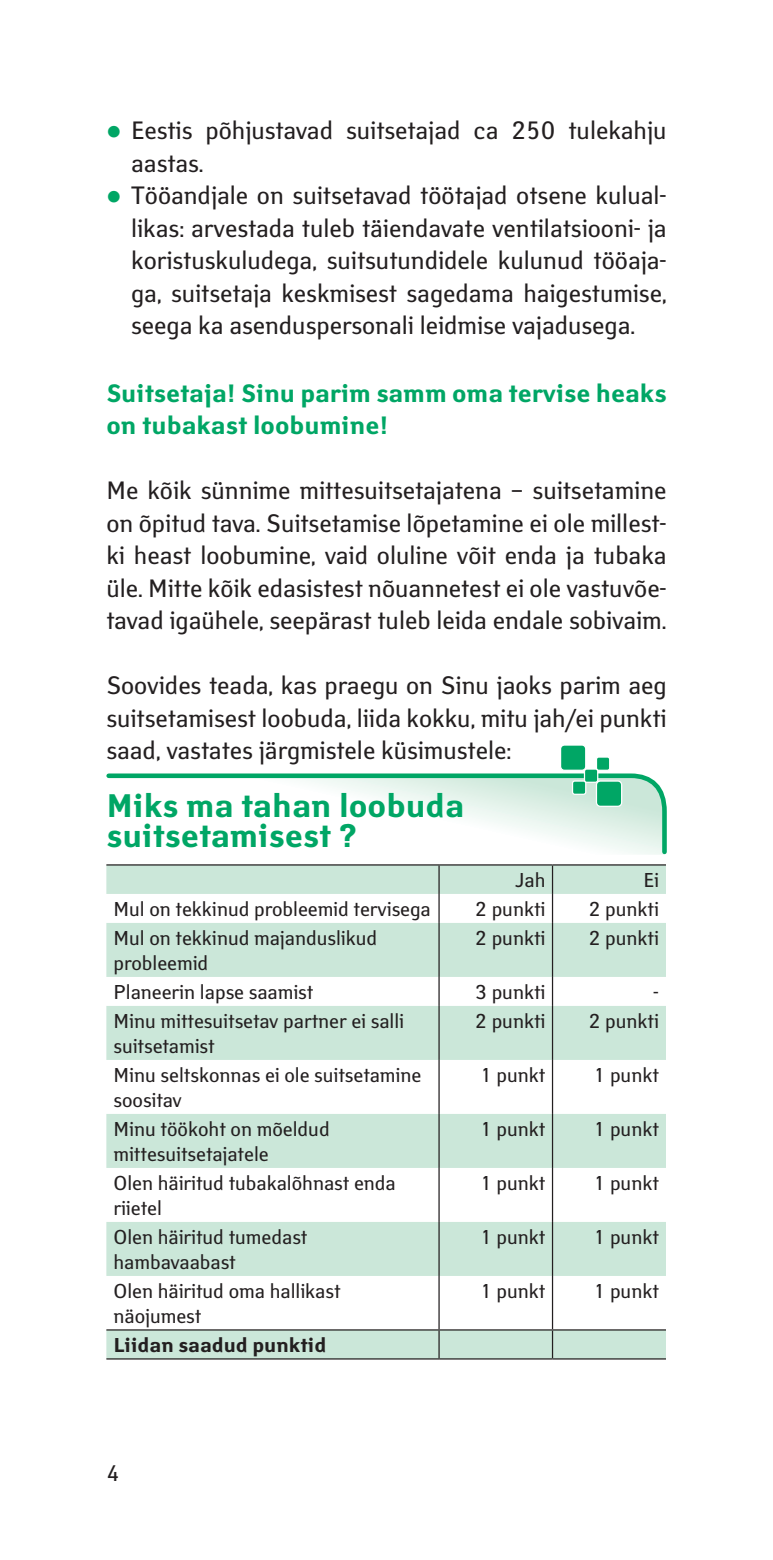
<style>
.page{position:relative;width:773px;height:1560px;background:#fff}
.page>*{position:absolute;margin:0;border:0;box-sizing:border-box;transform-origin:0 0}
.head_2{font:700 32.5px/30px "Yanus";color:#00a665}
.body_esi{font:25px/32.5px "Yanus";color:#231f20;text-align:justify}
.body_list{font:25px/32.5px "Yanus";color:#231f20}
.body_esi-2{font:700 25px/32.5px "Yanus";color:#00a665}
.t1{font:22.5px "Yanus";color:#231f20}
.body_esi-3{font:20px/25px "Yanus";color:#231f20}
.body_esi-4{font:700 20px "Yanus";color:#231f20}
.s1{color:#00a665}
</style>
<div class="page">
<svg style="left:106px;top:773px;width:561px;height:82px"></svg>
<div style="left:560px;top:745px;width:25px;height:25px;background:#00a665;border-radius:4px"></div>
<div style="left:560px;top:744px;width:26px;height:26px;border:1px solid #fff;border-radius:4px"></div>
<div style="left:596px;top:757px;width:13px;height:13px;background:#00a665;border-radius:2px"></div>
<div style="left:595px;top:756px;width:15px;height:14px;border:1px solid #fff;border-radius:2px"></div>
<div style="left:596px;top:781px;width:25px;height:25px;background:#00a665;border-radius:4px"></div>
<div style="left:595px;top:780px;width:27px;height:26px;border:1px solid #fff;border-radius:4px"></div>
<div style="left:572px;top:781px;width:13px;height:13px;background:#00a665;border-radius:2px"></div>
<div style="left:571px;top:780px;width:15px;height:14px;border:1px solid #fff;border-radius:2px"></div>
<div style="left:584px;top:769px;width:13px;height:13px;background:#00a665;border-radius:2px"></div>
<div style="left:583px;top:768px;width:15px;height:14px;border:1px solid #fff;border-radius:2px"></div>
<svg style="left:106px;top:865px;width:560px;height:493px;fill:#cbe7d9"></svg>
<svg style="left:438px;top:865px;width:1px;height:57px"></svg>
<svg style="left:552px;top:865px;width:1px;height:57px"></svg>
<hr style="left:438px;top:922px;width:1px;height:54px;background:#231f20">
<hr style="left:552px;top:922px;width:1px;height:54px;background:#231f20">
<svg style="left:438px;top:976px;width:1px;height:29px"></svg>
<svg style="left:552px;top:976px;width:1px;height:29px"></svg>
<hr style="left:438px;top:1005px;width:1px;height:54px;background:#231f20">
<hr style="left:552px;top:1005px;width:1px;height:54px;background:#231f20">
<hr style="left:438px;top:1059px;width:1px;height:54px;background:#231f20">
<hr style="left:552px;top:1059px;width:1px;height:54px;background:#231f20">
<hr style="left:438px;top:1113px;width:1px;height:54px;background:#231f20">
<hr style="left:552px;top:1113px;width:1px;height:54px;background:#231f20">
<hr style="left:438px;top:1167px;width:1px;height:54px;background:#231f20">
<hr style="left:552px;top:1167px;width:1px;height:54px;background:#231f20">
<hr style="left:438px;top:1221px;width:1px;height:54px;background:#231f20">
<hr style="left:552px;top:1221px;width:1px;height:54px;background:#231f20">
<hr style="left:438px;top:1275px;width:1px;height:54px;background:#231f20">
<hr style="left:552px;top:1275px;width:1px;height:54px;background:#231f20">
<svg style="left:438px;top:1330px;width:1px;height:28px"></svg>
<svg style="left:552px;top:1330px;width:1px;height:28px"></svg>
<hr style="left:106px;top:864px;width:333px;height:1px;background:#231f20">
<hr style="left:439px;top:864px;width:113px;height:1px;background:#231f20">
<hr style="left:552px;top:864px;width:114px;height:1px;background:#231f20">
<hr style="left:106px;top:1329px;width:333px;height:1px;background:#231f20">
<hr style="left:106px;top:1358px;width:333px;height:1px;background:#231f20">
<hr style="left:439px;top:1329px;width:113px;height:1px;background:#231f20">
<hr style="left:439px;top:1358px;width:113px;height:1px;background:#231f20">
<hr style="left:552px;top:1329px;width:114px;height:1px;background:#231f20">
<hr style="left:552px;top:1358px;width:114px;height:1px;background:#231f20">
<p class="body_list" style="left:131px;top:114px;width:537px;text-indent:-25px"><span class="s1">●</span> Eestis põhjustavad suitsetajad ca 250 tulekahju aastas.</p>
<p class="body_list" style="left:131px;top:179px;width:537px;text-align:justify;text-indent:-25px"><span class="s1">●</span> Tööandjale on suitsetavad töötajad otsene kulual&shy;likas: arvestada tuleb täiendavate ventilatsiooni- ja koristuskuludega, suitsutundidele kulunud tööaja&shy;ga, suitsetaja keskmisest sagedama haigestumise, seega ka asenduspersonali leidmise vajadusega.</p>
<p class="body_esi-2" style="left:106px;top:377px;width:561px">Suitsetaja! Sinu parim samm oma tervise heaks on tubakast loobumine!</p>
<p class="body_esi" style="left:106px;top:474px;width:561px">Me kõik sünnime mittesuitsetajatena – suitsetamine on õpitud tava. Suitsetamise lõpetamine ei ole millest&shy;ki heast loobumine, vaid oluline võit enda ja tubaka üle. Mitte kõik edasistest nõuannetest ei ole vastuvõe&shy;tavad igaühele, seepärast tuleb leida endale sobivaim.</p>
<p class="body_esi" style="left:106px;top:669px;width:561px">Soovides teada, kas praegu on Sinu jaoks parim aeg suitsetamisest loobuda, liida kokku, mitu jah/ei punkti saad, vastates järgmistele küsimustele:</p>
<p class="head_2" style="left:106px;top:791px;width:359px">Miks ma tahan loobuda suitsetamisest ?</p>
<p class="body_esi-3" style="left:515px;top:867px;width:31px">Jah</p>
<p class="body_esi-3" style="left:643px;top:867px;width:17px">Ei</p>
<p class="body_esi-3" style="left:113px;top:896px;width:319px">Mul on tekkinud probleemid tervisega</p>
<p class="body_esi-3" style="left:475px;top:896px;width:72px">2 punkti</p>
<p class="body_esi-3" style="left:588px;top:896px;width:72px">2 punkti</p>
<p class="body_esi-3" style="left:113px;top:925px;width:265px">Mul on tekkinud majanduslikud probleemid</p>
<p class="body_esi-3" style="left:475px;top:925px;width:72px">2 punkti</p>
<p class="body_esi-3" style="left:588px;top:925px;width:72px">2 punkti</p>
<p class="body_esi-3" style="left:113px;top:979px;width:201px">Planeerin lapse saamist</p>
<p class="body_esi-3" style="left:475px;top:979px;width:72px">3 punkti</p>
<p class="body_esi-3" style="left:653px;top:979px;width:7px">-</p>
<p class="body_esi-3" style="left:113px;top:1008px;width:292px">Minu mittesuitsetav partner ei salli suitsetamist</p>
<p class="body_esi-3" style="left:475px;top:1008px;width:72px">2 punkti</p>
<p class="body_esi-3" style="left:588px;top:1008px;width:72px">2 punkti</p>
<p class="body_esi-3" style="left:113px;top:1062px;width:309px">Minu seltskonnas ei ole suitsetamine soositav</p>
<p class="body_esi-3" style="left:480px;top:1062px;width:67px">1 punkt</p>
<p class="body_esi-3" style="left:593px;top:1062px;width:67px">1 punkt</p>
<p class="body_esi-3" style="left:113px;top:1116px;width:218px">Minu töökoht on mõeldud mittesuitsetajatele</p>
<p class="body_esi-3" style="left:480px;top:1116px;width:67px">1 punkt</p>
<p class="body_esi-3" style="left:593px;top:1116px;width:67px">1 punkt</p>
<p class="body_esi-3" style="left:113px;top:1170px;width:284px">Olen häiritud tubakalõhnast enda riietel</p>
<p class="body_esi-3" style="left:480px;top:1170px;width:67px">1 punkt</p>
<p class="body_esi-3" style="left:593px;top:1170px;width:67px">1 punkt</p>
<p class="body_esi-3" style="left:113px;top:1224px;width:195px">Olen häiritud tumedast hambavaabast</p>
<p class="body_esi-3" style="left:480px;top:1224px;width:67px">1 punkt</p>
<p class="body_esi-3" style="left:593px;top:1224px;width:67px">1 punkt</p>
<p class="body_esi-3" style="left:113px;top:1278px;width:228px">Olen häiritud oma hallikast näojumest</p>
<p class="body_esi-3" style="left:480px;top:1278px;width:67px">1 punkt</p>
<p class="body_esi-3" style="left:593px;top:1278px;width:67px">1 punkt</p>
<p class="body_esi-4" style="left:113px;top:1333px;width:214px">Liidan saadud punktid</p>
<p class="t1" style="left:106px;top:1458px;width:15px">4</p>
</div>
